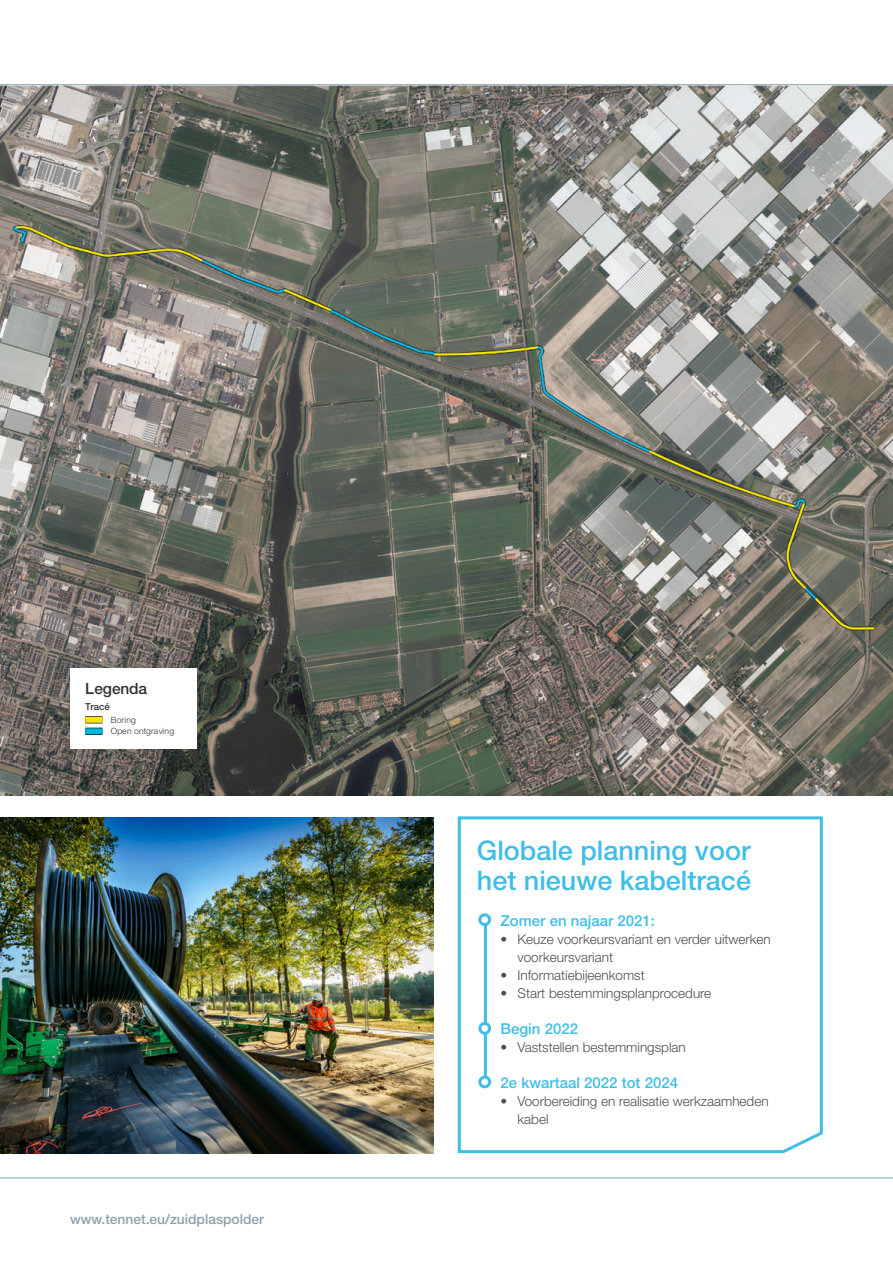
<style>
.page{position:relative;width:893px;height:1263px;background:#fff}
.page>*{position:absolute;margin:0;border:0;box-sizing:border-box;transform-origin:0 0}
.t1{font:500 27px/30px "Helvetica Neue LT Pro";color:#40bee6}
.t2{font:500 15.45px "Helvetica Neue LT Std";letter-spacing:-.01em;color:#313230}
.t3{font:500 15px "Helvetica Neue LT Pro";color:#40bee6}
.t4{font:500 13.8px "Helvetica Neue LT Pro";color:#8da1aa}
.t5{font:300 13.5px/18px "Helvetica Neue LT Pro";color:#4d4f4e}
.t6{font:500 9.6px "Helvetica Neue LT Std";letter-spacing:-.01em;color:#313230}
.t7{font:300 8.55px/11.6px "Helvetica Neue LT Std";letter-spacing:.015em;color:#313230}
</style>
<div class="page">
<img style="left:0;top:85px;width:893px;height:711px">
<svg style="left:457px;top:816px;width:366px;height:338px"></svg>
<hr style="left:484px;top:920px;width:3px;height:162px;background:#40bee6">
<div style="left:480px;top:915px;width:10px;height:9px;background:#fff;border-radius:50%"></div>
<div style="left:478px;top:913px;width:13px;height:13px;border:3px solid #40bee6;border-radius:50%"></div>
<div style="left:480px;top:1023px;width:10px;height:10px;background:#fff;border-radius:50%"></div>
<div style="left:478px;top:1022px;width:13px;height:13px;border:3px solid #40bee6;border-radius:50%"></div>
<div style="left:480px;top:1077px;width:10px;height:10px;background:#fff;border-radius:50%"></div>
<div style="left:478px;top:1075px;width:13px;height:13px;border:3px solid #40bee6;border-radius:50%"></div>
<hr style="left:0;top:84px;width:893px;height:1px;background:#8da1aa">
<hr style="left:0;top:1177px;width:893px;height:1px;background:#6ca7bf">
<div style="left:70px;top:668px;width:126px;height:80px;background:#fff"></div>
<div style="left:85px;top:716px;width:17px;height:7px;background:#5c5725"></div>
<div style="left:85px;top:717px;width:17px;height:6px;background:#f6e511"></div>
<div style="left:85px;top:728px;width:17px;height:7px;background:#0b4854"></div>
<div style="left:85px;top:728px;width:17px;height:6px;background:#00b5d9"></div>
<img style="left:0;top:818px;width:434px;height:335px">
<p class="t2" style="left:85px;top:679px;width:63px">Legenda</p>
<p class="t6" style="left:85px;top:701px;width:26px">Tracé</p>
<p class="t7" style="left:111px;top:714px;width:65px">Boring<br>Open ontgraving</p>
<p class="t4" style="left:70px;top:1211px;width:196px">www.tennet.eu/zuidplaspolder</p>
<h1 class="t1" style="left:477px;top:835px;width:276px">Globale planning voor het nieuwe kabeltracé</h1>
<p class="t3" style="left:500px;top:911px;width:156px">Zomer en najaar 2021:</p>
<p class="t5" style="left:517px;top:930px;width:255px;text-indent:-17px">• Keuze voorkeursvariant en verder uitwerken voorkeursvariant</p>
<p class="t5" style="left:500px;top:966px;width:146px">• Informatiebijeenkomst</p>
<p class="t5" style="left:500px;top:983px;width:212px">• Start bestemmingsplanprocedure</p>
<p class="t3" style="left:500px;top:1019px;width:79px">Begin 2022</p>
<p class="t5" style="left:500px;top:1038px;width:187px">• Vaststellen bestemmingsplan</p>
<p class="t3" style="left:500px;top:1073px;width:179px">2e kwartaal 2022 tot 2024</p>
<p class="t5" style="left:517px;top:1092px;width:253px;text-indent:-17px">• Voorbereiding en realisatie werkzaamheden kabel</p>
</div>
